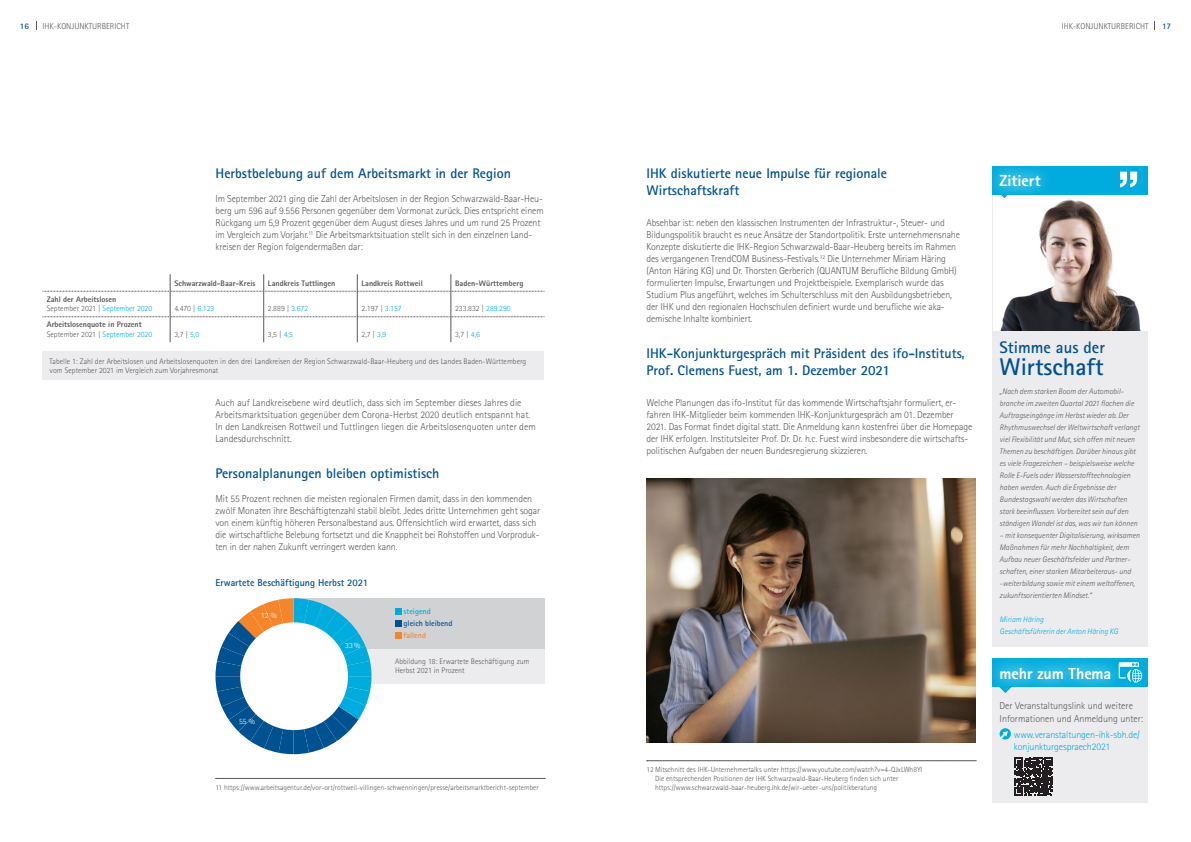
<style>
.page{position:relative;width:1191px;height:842px;background:#fff}
.page>*{position:absolute;margin:0;border:0;box-sizing:border-box;transform-origin:0 0}
.t1{font:700 24.2px "Rotis Sans Serif";color:#005190}
.t2{font:700 16.7px "Rotis Sans Serif";color:#005190}
.t3{font:800 16px "Rotis Sans Serif";letter-spacing:-.005em;color:#fff}
.t4{font:700 14px/16.8px "Rotis Sans Serif";color:#005190}
.t5{font:300 10px/12px "Rotis Sans Serif";letter-spacing:-.01em;color:#57585a}
.t6{font:300 10px/12px "Rotis Sans Serif";letter-spacing:-.01em;color:#00acdd}
.t7{font:700 10px "Rotis Sans Serif";color:#005190}
.t8{font:300 8.5px "Rotis Sans Serif";color:#57585a}
.t9{font:700 8.5px "Rotis Sans Serif";color:#005190}
.t10{font:italic 300 8px/12px "Rotis Sans Serif";color:#57585a}
.t11{font:300 8px/9px "Rotis Sans Serif";color:#57585a}
.t12{font:800 8px/9.6px "Rotis Sans Serif";color:#57585a}
.t13{font:italic 300 8px/12px "Rotis Sans Serif";color:#00acdd}
.t14{font:700 8px "Rotis Sans Serif";color:#005190}
.t15{font:300 8px "Agfa Rotis Sans Serif";color:#fff}
.t16{font:700 8px "Rotis Sans Serif";color:#00acdd}
.t17{font:700 8px "Rotis Sans Serif";color:#f5852a}
.t18{font:300 7.5px/9px "Rotis Sans Serif";color:#57585a}
.s1{font-weight:300}
.s2{font-weight:300;color:#00acdd}
.s3{color:#00acdd}
</style>
<div class="page">
<svg style="left:43px;top:274px;width:502px;height:68px"></svg>
<div style="left:43px;top:351px;width:501px;height:28px;background:#ececee"></div>
<div style="left:294px;top:598px;width:250px;height:51px;background:#d1d2d4"></div>
<div style="left:294px;top:649px;width:250px;height:34px;background:#ececee"></div>
<svg style="left:395px;top:608px;width:6px;height:6px"></svg>
<svg style="left:395px;top:620px;width:6px;height:6px"></svg>
<svg style="left:395px;top:632px;width:6px;height:6px"></svg>
<svg style="left:215px;top:598px;width:156px;height:156px"></svg>
<svg style="left:216px;top:778px;width:329px;height:1px"></svg>
<svg style="left:646px;top:761px;width:330px;height:1px"></svg>
<div style="left:992px;top:194px;width:156px;height:452px;background:#ececee"></div>
<img style="left:994px;top:194px;width:153px;height:136px">
<div style="left:992px;top:166px;width:156px;height:28px;background:#00acdd"></div>
<div style="left:982px;top:157px;width:75px;height:48px;background:#fff"></div>
<div style="left:987px;top:162px;width:65px;height:37px;background:#fff;opacity:.75"></div>
<svg style="left:1120px;top:172px;width:17px;height:15px"></svg>
<svg style="left:1000px;top:194px;width:8px;height:4px"></svg>
<div style="left:992px;top:676px;width:156px;height:126px;background:#ececee"></div>
<svg style="left:999px;top:728px;width:12px;height:11px"></svg>
<div style="left:992px;top:658px;width:156px;height:29px;background:#00acdd"></div>
<div style="left:982px;top:650px;width:146px;height:47px;background:#fff;opacity:.35"></div>
<div style="left:988px;top:654px;width:135px;height:37px;background:#fff;opacity:.75"></div>
<svg style="left:1118px;top:662px;width:24px;height:21px"></svg>
<svg style="left:999px;top:687px;width:12px;height:6px"></svg>
<svg style="left:1015px;top:758px;width:37px;height:37px"></svg>
<img style="left:646px;top:478px;width:329px;height:264px">
<p class="t9" style="left:20px;top:21px;width:11px">16</p>
<p class="t8" style="left:43px;top:21px;width:88px">IHK-KONJUNKTURBERICHT</p>
<p class="t8" style="left:1061px;top:21px;width:88px">IHK-KONJUNKTURBERICHT</p>
<p class="t9" style="left:1162px;top:21px;width:11px">17</p>
<h3 class="t4" style="left:215px;top:165px;width:297px">Herbstbelebung auf dem Arbeitsmarkt in der Region</h3>
<p class="t5" style="left:215px;top:193px;width:330px">Im September 2021 ging die Zahl der Arbeitslosen in der Region Schwarzwald-Baar-Heu&shy;berg um 596 auf 9.556 Personen gegenüber dem Vormonat zurück. Dies entspricht einem Rückgang um 5,9 Prozent gegenüber dem August dieses Jahres und um rund 25 Prozent im Vergleich zum Vorjahr.<sup>11</sup> Die Arbeitsmarktsituation stellt sich in den einzelnen Land&shy;kreisen der Region folgendermaßen dar:</p>
<p class="t12" style="left:174px;top:278px;width:83px">Schwarzwald-Baar-Kreis</p>
<p class="t12" style="left:268px;top:278px;width:69px">Landkreis Tuttlingen</p>
<p class="t12" style="left:361px;top:278px;width:63px">Landkreis Rottweil</p>
<p class="t12" style="left:455px;top:278px;width:70px">Baden-Württemberg</p>
<p class="t12" style="left:47px;top:294px;width:107px">Zahl der Arbeitslosen<br><span class="s1">September 2021 |</span> <span class="s2">September 2020</span></p>
<p class="t11" style="left:174px;top:304px;width:41px">4.470 | <span class="s3">6.123</span></p>
<p class="t11" style="left:268px;top:304px;width:42px">2.889 | <span class="s3">3.672</span></p>
<p class="t11" style="left:361px;top:304px;width:42px">2.197 | <span class="s3">3.157</span></p>
<p class="t11" style="left:455px;top:304px;width:57px">233.832 | <span class="s3">289.290</span></p>
<p class="t12" style="left:47px;top:320px;width:107px">Arbeitslosenquote in Prozent<br><span class="s1">September 2021 |</span> <span class="s2">September 2020</span></p>
<p class="t11" style="left:174px;top:329px;width:26px">3,7 | <span class="s3">5,0</span></p>
<p class="t11" style="left:268px;top:329px;width:26px">3,5 | <span class="s3">4,5</span></p>
<p class="t11" style="left:361px;top:329px;width:26px">2,7 | <span class="s3">3,9</span></p>
<p class="t11" style="left:455px;top:329px;width:26px">3,7 | <span class="s3">4,6</span></p>
<p class="t11" style="left:50px;top:357px;width:478px">Tabelle 1: Zahl der Arbeitslosen und Arbeitslosenquoten in den drei Landkreisen der Region Schwarzwald-Baar-Heuberg und des Landes Baden-Württemberg vom September 2021 im Vergleich zum Vorjahresmonat</p>
<p class="t5" style="left:215px;top:397px;width:322px">Auch auf Landkreisebene wird deutlich, dass sich im September dieses Jahres die Arbeitsmarktsituation gegenüber dem Corona-Herbst 2020 deutlich entspannt hat.<br>In den Landkreisen Rottweil und Tuttlingen liegen die Arbeitslosenquoten unter dem Landesdurchschnitt.</p>
<h3 class="t4" style="left:215px;top:465px;width:225px">Personalplanungen bleiben optimistisch</h3>
<p class="t5" style="left:215px;top:493px;width:326px">Mit 55 Prozent rechnen die meisten regionalen Firmen damit, dass in den kommenden zwölf Monaten ihre Beschäftigtenzahl stabil bleibt. Jedes dritte Unternehmen geht sogar von einem künftig höheren Personalbestand aus. Offensichtlich wird erwartet, dass sich die wirtschaftliche Belebung fortsetzt und die Knappheit bei Rohstoffen und Vorproduk&shy;ten in der nahen Zukunft verringert werden kann.</p>
<p class="t7" style="left:215px;top:576px;width:154px">Erwartete Beschäftigung Herbst 2021</p>
<p class="t15" style="left:261px;top:611px;width:18px">12 %</p>
<p class="t15" style="left:239px;top:717px;width:18px">55 %</p>
<p class="t15" style="left:345px;top:641px;width:17px">33%</p>
<p class="t16" style="left:403px;top:606px;width:29px">steigend</p>
<p class="t14" style="left:403px;top:618px;width:50px">gleich bleibend</p>
<p class="t17" style="left:403px;top:630px;width:24px">fallend</p>
<p class="t11" style="left:395px;top:657px;width:136px">Abbildung 18: Erwartete Beschäftigung zum<br>Herbst 2021 in Prozent</p>
<p class="t18" style="left:215px;top:783px;width:325px">11 https://www.arbeitsagentur.de/vor-ort/rottweil-villingen-schwenningen/presse/arbeitsmarktbericht-september</p>
<h3 class="t4" style="left:646px;top:165px;width:242px">IHK diskutierte neue Impulse für regionale<br>Wirtschaftskraft</h3>
<p class="t5" style="left:646px;top:217px;width:315px">Absehbar ist: neben den klassischen Instrumenten der Infrastruktur-, Steuer- und Bildungspolitik braucht es neue Ansätze der Standortpolitik. Erste unternehmensnahe Konzepte diskutierte die IHK-Region Schwarzwald-Baar-Heuberg bereits im Rahmen des vergangenen TrendCOM Business-Festivals.<sup>12</sup> Die Unternehmer Miriam Häring (Anton Häring KG) und Dr. Thorsten Gerberich (QUANTUM Berufliche Bildung GmbH) formulierten Impulse, Erwartungen und Projektbeispiele. Exemplarisch wurde das Studium Plus angeführt, welches im Schulterschluss mit den Ausbildungsbetrieben, der IHK und den regionalen Hochschulen definiert wurde und berufliche wie aka&shy;demische Inhalte kombiniert.</p>
<h3 class="t4" style="left:646px;top:345px;width:320px">IHK-Konjunkturgespräch mit Präsident des ifo-Instituts,<br>Prof. Clemens Fuest, am 1. Dezember 2021</h3>
<p class="t5" style="left:646px;top:397px;width:327px">Welche Planungen das ifo-Institut für das kommende Wirtschaftsjahr formuliert, er&shy;fahren IHK-Mitglieder beim kommenden IHK-Konjunkturgespräch am 01. Dezember 2021. Das Format findet digital statt. Die Anmeldung kann kostenfrei über die Homepage der IHK erfolgen. Institutsleiter Prof. Dr. Dr. h.c. Fuest wird insbesondere die wirtschafts&shy;politischen Aufgaben der neuen Bundesregierung skizzieren.</p>
<p class="t18" style="left:655px;top:765px;width:269px;text-indent:-9px">12 Mitschnitt des IHK-Unternehmertalks unter https://www.youtube.com/watch?v=4-QJxLWh8YI<br>Die entsprechenden Positionen der IHK Schwarzwald-Baar-Heuberg finden sich unter https://www.schwarzwald-baar-heuberg.ihk.de/wir-ueber-uns/politikberatung</p>
<h3 class="t3" style="left:999px;top:171px;width:43px">Zitiert</h3>
<h2 class="t2" style="left:999px;top:336px;width:107px">Stimme aus der</h2>
<h1 class="t1" style="left:999px;top:351px;width:106px">Wirtschaft</h1>
<p class="t10" style="left:999px;top:386px;width:141px">„Nach dem starken Boom der Automobil&shy;branche im zweiten Quartal 2021 flachen die Auftragseingänge im Herbst wieder ab. Der Rhythmuswechsel der Weltwirtschaft verlangt viel Flexibilität und Mut, sich offen mit neuen Themen zu beschäftigen. Darüber hinaus gibt es viele Fragezeichen – beispielsweise welche Rolle E-Fuels oder Wasserstofftechnologien haben werden. Auch die Ergebnisse der Bundestagswahl werden das Wirtschaften stark beeinflussen. Vorbereitet sein auf den ständigen Wandel ist das, was wir tun können</p>
<p class="t10" style="left:999px;top:530px;width:142px">– mit konsequenter Digitalisierung, wirksamen Maßnahmen für mehr Nachhaltigkeit, dem Aufbau neuer Geschäftsfelder und Partner&shy;schaften, einer starken Mitarbeiteraus- und -weiterbildung sowie mit einem weltoffenen, zukunftsorientierten Mindset.“</p>
<p class="t13" style="left:999px;top:614px;width:120px">Miriam Häring<br>Geschäftsführerin der Anton Häring KG</p>
<h3 class="t3" style="left:999px;top:663px;width:113px">mehr zum Thema</h3>
<p class="t5" style="left:999px;top:699px;width:145px;line-height:13px">Der Veranstaltungslink und weitere<br>Informationen und Anmeldung unter:</p>
<p class="t6" style="left:1013px;top:728px;width:128px">www.veranstaltungen-ihk-sbh.de/ konjunkturgespraech2021</p>
</div>
